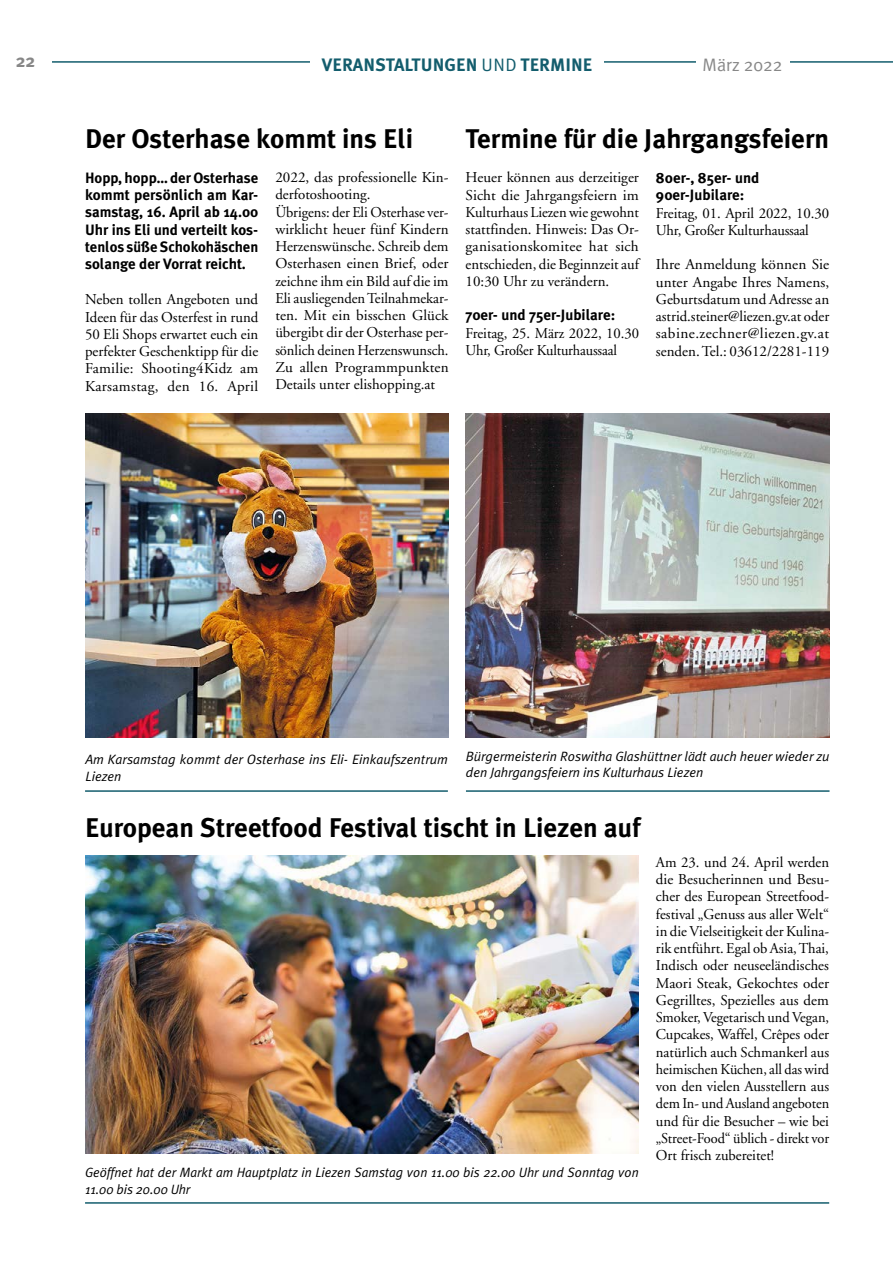
<style>
.page{position:relative;width:893px;height:1276px;background:#fff}
.page>*{position:absolute;margin:0;border:0;box-sizing:border-box;transform-origin:0 0}
.t1{font:700 27px "Meta Plus";color:#000}
.t2{font:700 18px "Meta Plus";color:#135d6d}
.t3{font:18px "Meta Plus Normal";color:#878787}
.t4{font:700 18px "Meta Plus";color:#878787}
.t5{font:15px/17.2px "Adobe Garamond";color:#000;text-align:justify}
.t6{font:700 15px/17.2px "Meta Plus";color:#000}
.t7{font:italic 13.5px/16.8px "Meta Plus Normal";color:#000}
.s1{font-family:"Meta Plus Normal";font-weight:400}
</style>
<div class="page">
<hr style="left:892px;top:0;width:1px;height:353px;background:#eeeae9">
<hr style="left:85px;top:1202px;width:744px;height:1px;background:#135d6d">
<hr style="left:51px;top:61px;width:842px;height:2px;background:#135d6d">
<div style="left:696px;top:43px;width:93px;height:42px;background:#fff"></div>
<div style="left:310px;top:43px;width:294px;height:42px;background:#fff"></div>
<img style="left:466px;top:414px;width:363px;height:323px">
<hr style="left:466px;top:790px;width:363px;height:2px;background:#135d6d">
<img style="left:85px;top:414px;width:363px;height:323px">
<hr style="left:85px;top:790px;width:363px;height:2px;background:#135d6d">
<img style="left:85px;top:856px;width:554px;height:297px">
<p class="t4" style="left:16px;top:51px;width:21px">22</p>
<p class="t2" style="left:322px;top:54px;width:272px">VERANSTALTUNGEN <span class="s1">UND</span> TERMINE</p>
<p class="t3" style="left:703px;top:54px;width:81px">März 2022</p>
<h1 class="t1" style="left:85px;top:123px;width:330px">Der Osterhase kommt ins Eli</h1>
<p class="t6" style="left:85px;top:169px;width:175px;text-align:justify">Hopp, hopp… der Osterhase kommt persönlich am Kar&shy;samstag, 16. April ab 14.00<br>Uhr ins Eli und verteilt kos&shy;tenlos süße Schokohäschen solange der Vorrat reicht.</p>
<p class="t5" style="left:85px;top:291px;width:175px">Neben tollen Angeboten und Ideen für das Osterfest in rund 50 Eli Shops erwartet euch ein perfekter Geschenktipp für die Familie: Shooting4Kidz am Karsamstag, den 16. April</p>
<p class="t5" style="left:275px;top:169px;width:175px;text-align:left">2022, das professionelle Kin&shy;derfotoshooting.<br>Übrigens: der Eli Osterhase ver&shy;wirklicht heuer fünf Kindern<br>Herzenswünsche. Schreib dem<br>Osterhasen einen Brief, oder zeichne ihm ein Bild auf die im<br>Eli ausliegenden Teilnahmekar&shy;ten. Mit ein bisschen Glück übergibt dir der Osterhase per&shy;sönlich deinen Herzenswunsch.<br>Zu allen Programmpunkten<br>Details unter elishopping.at</p>
<h1 class="t1" style="left:466px;top:123px;width:365px">Termine für die Jahrgangsfeiern</h1>
<p class="t5" style="left:466px;top:169px;width:175px">Heuer können aus derzeitiger Sicht die Jahrgangsfeiern im Kulturhaus Liezen wie gewohnt stattfinden. Hinweis: Das Or&shy;ganisationskomitee hat sich entschieden, die Beginnzeit auf 10:30 Uhr zu verändern.</p>
<p class="t6" style="left:466px;top:307px;width:151px">70er- und 75er-Jubilare:</p>
<p class="t5" style="left:466px;top:325px;width:175px">Freitag, 25. März 2022, 10.30<br>Uhr, Großer Kulturhaussaal</p>
<p class="t6" style="left:656px;top:169px;width:105px">80er-, 85er- und<br>90er-Jubilare:</p>
<p class="t5" style="left:656px;top:205px;width:175px">Freitag, 01. April 2022, 10.30<br>Uhr, Großer Kulturhaussaal</p>
<p class="t5" style="left:656px;top:256px;width:175px">Ihre Anmeldung können Sie unter Angabe Ihres Namens, Geburtsdatum und Adresse an astrid.steiner@liezen.gv.at oder sabine.zechner@liezen.gv.at senden. Tel.: 03612/2281-119</p>
<p class="t7" style="left:85px;top:751px;width:364px">Am Karsamstag kommt der Osterhase ins Eli- Einkaufszentrum<br>Liezen</p>
<p class="t7" style="left:466px;top:747px;width:365px">Bürgermeisterin Roswitha Glashüttner lädt auch heuer wieder zu den Jahrgangsfeiern ins Kulturhaus Liezen</p>
<h1 class="t1" style="left:85px;top:811px;width:557px">European Streetfood Festival tischt in Liezen auf</h1>
<p class="t7" style="left:85px;top:1163px;width:555px">Geöffnet hat der Markt am Hauptplatz in Liezen Samstag von 11.00 bis 22.00 Uhr und Sonntag von<br>11.00 bis 20.00 Uhr</p>
<p class="t5" style="left:656px;top:854px;width:175px">Am 23. und 24. April werden die Besucherinnen und Besu&shy;cher des European Streetfood&shy;festival „Genuss aus aller Welt“ in die Vielseitigkeit der Kulina&shy;rik entführt. Egal ob Asia, Thai, Indisch oder neuseeländisches Maori Steak, Gekochtes oder Gegrilltes, Spezielles aus dem Smoker, Vegetarisch und Vegan, Cupcakes, Waffel, Crêpes oder natürlich auch Schmankerl aus heimischen Küchen, all das wird von den vielen Ausstellern aus dem In- und Ausland angeboten und für die Besucher – wie bei „Street-Food“ üblich - direkt vor Ort frisch zubereitet!</p>
</div>
